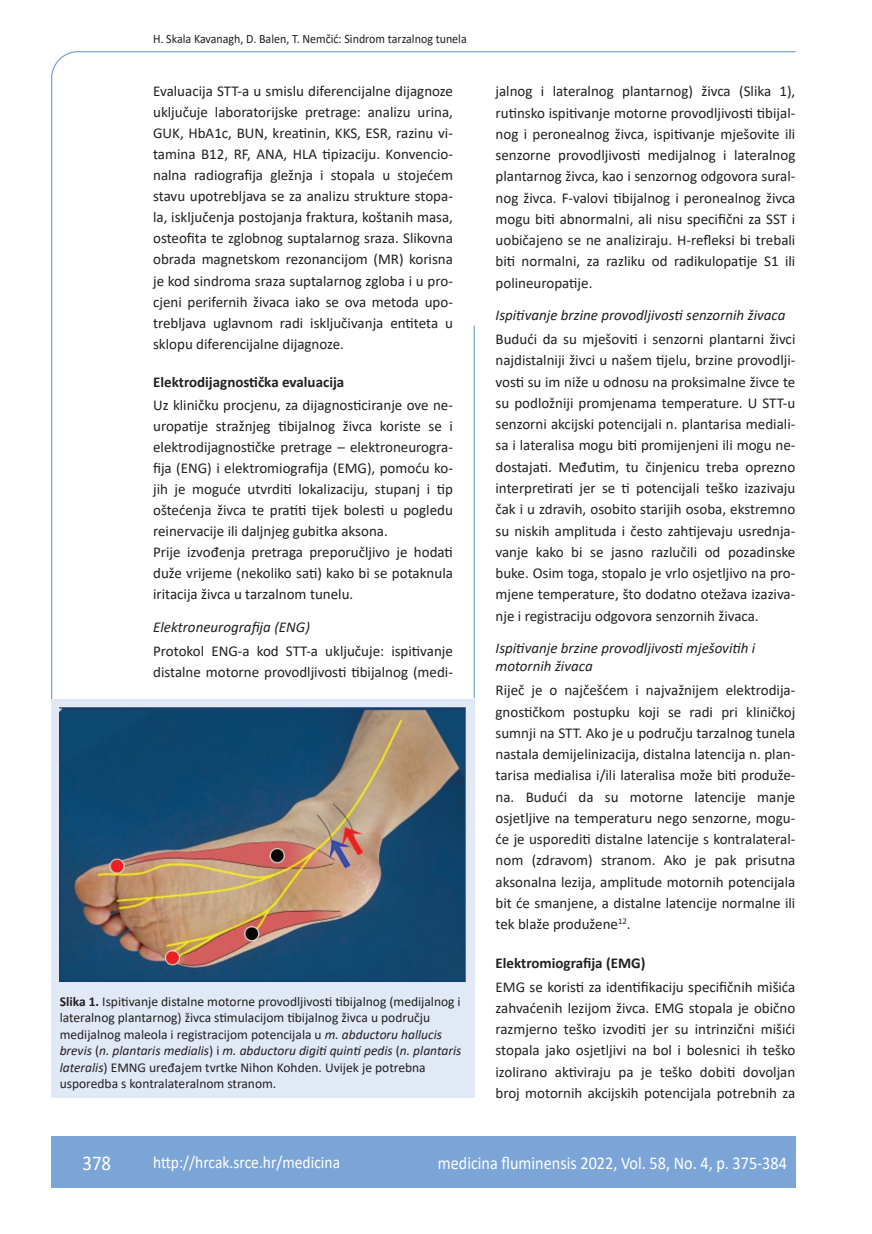
<style>
.page{position:relative;width:872px;height:1234px;background:#fff}
.page>*{position:absolute;margin:0;border:0;box-sizing:border-box;transform-origin:0 0}
.t1{font:21px "Calibri";color:#fff;scale:.9 1}
.t2{font:18px "Calibri";color:#fff;scale:.9 1}
.t3{font:17.25px "Calibri";color:#fff;scale:.9 1}
.t4{font:15px/21.3px "Calibri";color:#231f20;text-align:justify}
.t5{font:italic 15px/18.3px "Calibri";color:#231f20}
.t6{font:700 15px "Calibri";color:#231f20}
.t7{font:13.5px/16.5px "Calibri";color:#231f20}
.t8{font:12.75px "Calibri";color:#231f20;scale:.94 1}
.s1{font-weight:700}
.s2{font-style:italic}
</style>
<div class="page">
<svg style="left:51px;top:51px;width:745px;height:649px"></svg>
<hr style="left:473px;top:325px;width:2px;height:373px;background:#7ca5d7">
<div style="left:51px;top:1135px;width:744px;height:51px;background:#7ca5d7"></div>
<div style="left:51px;top:698px;width:423px;height:399px;background:#e1e9f6"></div>
<img style="left:60px;top:707px;width:406px;height:273px">
<p class="t8" style="left:153px;top:29px;width:335px">H. Skala Kavanagh, D. Balen, T. Nemčić: Sindrom tarzalnog tunela</p>
<p class="t4" style="left:153px;top:80px;width:301px">Evaluacija STT-a u smislu diferencijalne dijagnoze uključuje laboratorijske pretrage: analizu urina, GUK, HbA1c, BUN, kreatinin, KKS, ESR, razinu vi&shy;tamina B12, RF, ANA, HLA tipizaciju. Konvencio&shy;nalna radiografija gležnja i stopala u stojećem stavu upotrebljava se za analizu strukture stopa&shy;la, isključenja postojanja fraktura, koštanih masa, osteofita te zglobnog suptalarnog sraza. Slikovna obrada magnetskom rezonancijom (MR) korisna je kod sindroma sraza suptalarnog zgloba i u pro&shy;cjeni perifernih živaca iako se ova metoda upo&shy;trebljava uglavnom radi isključivanja entiteta u sklopu diferencijalne dijagnoze.</p>
<p class="t6" style="left:153px;top:371px;width:193px">Elektrodijagnostička evaluacija</p>
<p class="t4" style="left:153px;top:394px;width:301px;text-align:left">Uz kliničku procjenu, za dijagnosticiranje ove ne&shy;uropatije stražnjeg tibijalnog živca koriste se i elektrodijagnostičke pretrage – elektroneurogra&shy;fija (ENG) i elektromiografija (EMG), pomoću ko&shy;jih je moguće utvrditi lokalizaciju, stupanj i tip oštećenja živca te pratiti tijek bolesti u pogledu reinervacije ili daljnjeg gubitka aksona.<br>Prije izvođenja pretraga preporučljivo je hodati duže vrijeme (nekoliko sati) kako bi se potaknula iritacija živca u tarzalnom tunelu.</p>
<p class="t5" style="left:153px;top:617px;width:158px">Elektroneurografija (ENG)</p>
<p class="t4" style="left:153px;top:639px;width:301px">Protokol ENG-a kod STT-a uključuje: ispitivanje distalne motorne provodljivosti tibijalnog (medi-</p>
<p class="t7" style="left:60px;top:992px;width:403px"><span class="s1">Slika 1.</span> Ispitivanje distalne motorne provodljivosti tibijalnog (medijalnog i lateralnog plantarnog) živca stimulacijom tibijalnog živca u području medijalnog maleola i registracijom potencijala u <span class="s2">m. abductoru hallucis brevis</span> (<span class="s2">n. plantaris medialis</span>) i <span class="s2">m. abductoru digiti quinti pedis</span> (<span class="s2">n. plantaris lateralis</span>) EMNG uređajem tvrtke Nihon Kohden. Uvijek je potrebna usporedba s kontralateralnom stranom.</p>
<p class="t4" style="left:495px;top:80px;width:301px">jalnog i lateralnog plantarnog) živca (Slika 1), rutinsko ispitivanje motorne provodljivosti tibijal&shy;nog i peronealnog živca, ispitivanje mješovite ili senzorne provodljivosti medijalnog i lateralnog plantarnog živca, kao i senzornog odgovora sural&shy;nog živca. F-valovi tibijalnog i peronealnog živca mogu biti abnormalni, ali nisu specifični za SST i uobičajeno se ne analiziraju. H-refleksi bi trebali biti normalni, za razliku od radikulopatije S1 ili polineuropatije.</p>
<p class="t5" style="left:495px;top:305px;width:291px">Ispitivanje brzine provodljivosti senzornih živaca</p>
<p class="t4" style="left:495px;top:328px;width:301px">Budući da su mješoviti i senzorni plantarni živci najdistalniji živci u našem tijelu, brzine provodlji&shy;vosti su im niže u odnosu na proksimalne živce te su podložniji promjenama temperature. U STT-u senzorni akcijski potencijali n. plantarisa mediali&shy;sa i lateralisa mogu biti promijenjeni ili mogu ne&shy;dostajati. Međutim, tu činjenicu treba oprezno interpretirati jer se ti potencijali teško izazivaju čak i u zdravih, osobito starijih osoba, ekstremno su niskih amplituda i često zahtijevaju usrednja&shy;vanje kako bi se jasno razlučili od pozadinske buke. Osim toga, stopalo je vrlo osjetljivo na pro&shy;mjene temperature, što dodatno otežava izaziva&shy;nje i registraciju odgovora senzornih živaca.</p>
<p class="t5" style="left:495px;top:638px;width:261px">Ispitivanje brzine provodljivosti mješovitih i motornih živaca</p>
<p class="t4" style="left:495px;top:679px;width:301px">Riječ je o najčešćem i najvažnijem elektrodija&shy;gnostičkom postupku koji se radi pri kliničkoj sumnji na STT. Ako je u području tarzalnog tunela nastala demijelinizacija, distalna latencija n. plan&shy;tarisa medialisa i/ili lateralisa može biti produže&shy;na. Budući da su motorne latencije manje osjetljive na temperaturu nego senzorne, mogu&shy;će je usporediti distalne latencije s kontralateral&shy;nom (zdravom) stranom. Ako je pak prisutna aksonalna lezija, amplitude motornih potencijala bit će smanjene, a distalne latencije normalne ili tek blaže produžene<sup>12</sup>.</p>
<p class="t6" style="left:495px;top:951px;width:126px">Elektromiografija (EMG</p>
<p class="t6" style="left:640px;top:951px;width:6px">)</p>
<p class="t4" style="left:495px;top:975px;width:301px">EMG se koristi za identifikaciju specifičnih mišića zahvaćenih lezijom živca. EMG stopala je obično razmjerno teško izvoditi jer su intrinzični mišići stopala jako osjetljivi na bol i bolesnici ih teško izolirano aktiviraju pa je teško dobiti dovoljan broj motornih akcijskih potencijala potrebnih za</p>
<h1 class="t1" style="left:82px;top:1147px;width:33px">378</h1>
<p class="t3" style="left:153px;top:1149px;width:209px">http://hrcak.srce.hr/medicina</p>
<p class="t2" style="left:438px;top:1149px;width:389px">medicina fluminensis 2022, Vol. 58, No. 4, p. 375-384</p>
</div>
